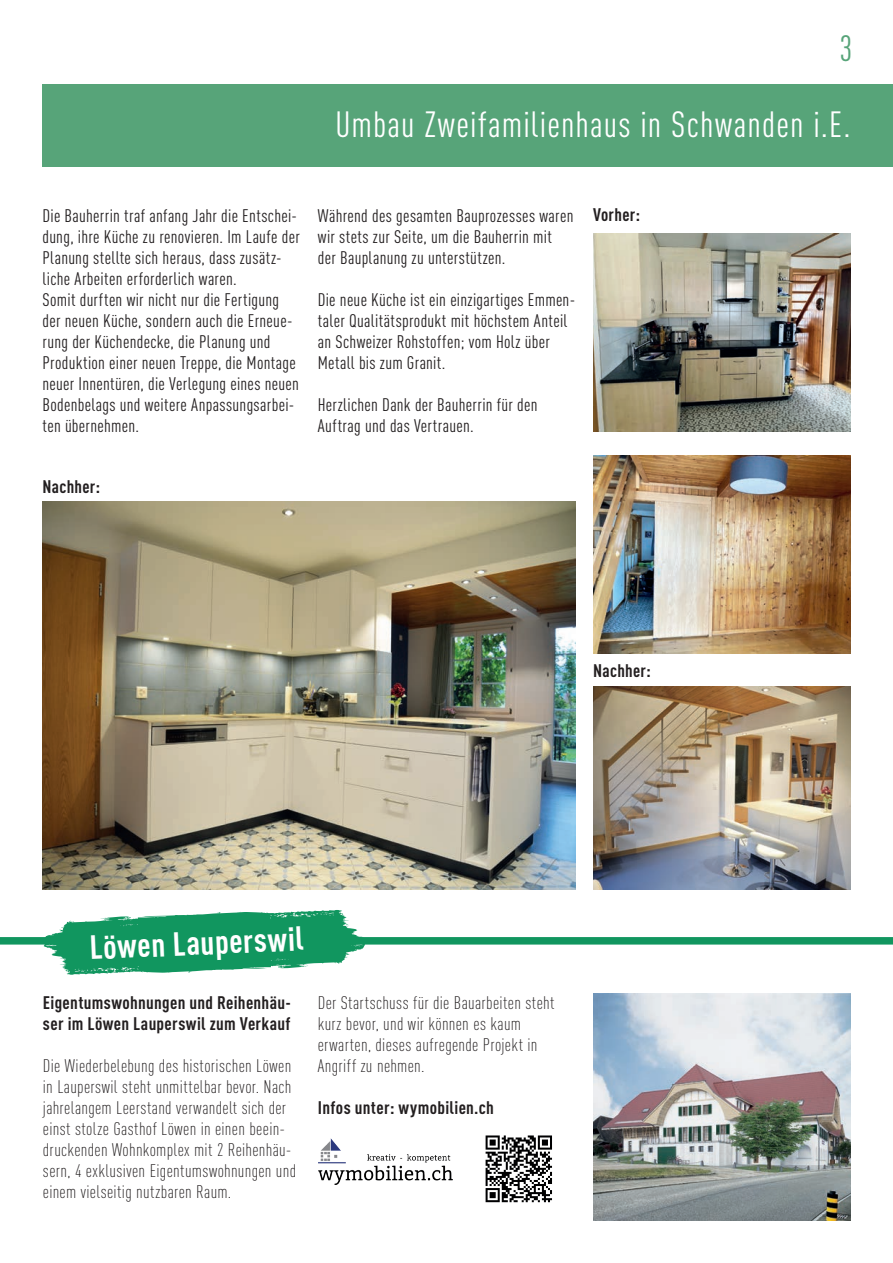
<style>
.page{position:relative;width:893px;height:1263px;background:#fff}
.page>*{position:absolute;margin:0;border:0;box-sizing:border-box;transform-origin:0 0}
.t1{font:condensed 36px "DIN Pro";letter-spacing:.03em;color:#fff}
.t2{font:condensed 36px "DIN Pro";color:#57a479}
.t3{font:700 condensed 33.15px "DIN Pro";color:#fff}
.t4{font:condensed 18px/21px "DIN Pro";letter-spacing:.015em;color:#231f20}
.t5{font:300 condensed 18px/21px "DIN Pro";letter-spacing:.015em;color:#231f20}
.t6{font:700 condensed 18px/21px "DIN Pro";letter-spacing:.015em;color:#231f20}
</style>
<div class="page">
<div style="left:0;top:937px;width:893px;height:7px;background:#11965f"></div>
<div style="left:43px;top:84px;width:850px;height:82px;background:#57a479"></div>
<img style="left:593px;top:233px;width:257px;height:199px">
<img style="left:43px;top:502px;width:532px;height:388px">
<img style="left:594px;top:993px;width:257px;height:227px">
<img style="left:318px;top:1138px;width:134px;height:46px">
<img style="left:485px;top:1135px;width:67px;height:68px">
<img style="left:594px;top:455px;width:256px;height:199px">
<img style="left:593px;top:686px;width:257px;height:204px">
<svg style="left:43px;top:910px;width:322px;height:65px"></svg>
<h1 class="t2" style="left:840px;top:22px;width:14px">3</h1>
<h1 class="t1" style="left:335px;top:98px;width:517px">Umbau Zweifamilienhaus in Schwanden i.E.</h1>
<p class="t4" style="left:43px;top:203px;width:259px">Die Bauherrin traf anfang Jahr die Entschei&shy;dung, ihre Küche zu renovieren. Im Laufe der Planung stellte sich heraus, dass zusätz&shy;liche Arbeiten erforderlich waren.<br>Somit durften wir nicht nur die Fertigung der neuen Küche, sondern auch die Erneue&shy;rung der Küchendecke, die Planung und Produktion einer neuen Treppe, die Montage neuer Innentüren, die Verlegung eines neuen Bodenbelags und weitere Anpassungsarbei&shy;ten übernehmen.</p>
<p class="t4" style="left:318px;top:203px;width:257px">Während des gesamten Bauprozesses waren wir stets zur Seite, um die Bauherrin mit der Bauplanung zu unterstützen.</p>
<p class="t4" style="left:318px;top:287px;width:259px">Die neue Küche ist ein einzigartiges Emmen&shy;taler Qualitätsprodukt mit höchstem Anteil an Schweizer Rohstoffen; vom Holz über Metall bis zum Granit.</p>
<p class="t4" style="left:318px;top:392px;width:221px">Herzlichen Dank der Bauherrin für den<br>Auftrag und das Vertrauen.</p>
<p class="t6" style="left:43px;top:474px;width:59px">Nachher:</p>
<p class="t6" style="left:593px;top:203px;width:49px">Vorher:</p>
<p class="t6" style="left:593px;top:658px;width:59px">Nachher:</p>
<h2 class="t3" style="left:88px;top:923px;width:216px;rotate:-3deg">Löwen Lauperswil</h2>
<p class="t6" style="left:43px;top:991px;width:249px">Eigentumswohnungen und Reihenhäu&shy;ser im Löwen Lauperswil zum Verkauf</p>
<p class="t5" style="left:43px;top:1054px;width:255px">Die Wiederbelebung des historischen Löwen in Lauperswil steht unmittelbar bevor. Nach jahrelangem Leerstand verwandelt sich der einst stolze Gasthof Löwen in einen beein&shy;druckenden Wohnkomplex mit 2 Reihenhäu&shy;sern, 4 exklusiven Eigentumswohnungen und einem vielseitig nutzbaren Raum.</p>
<p class="t5" style="left:318px;top:991px;width:238px">Der Startschuss für die Bauarbeiten steht kurz bevor, und wir können es kaum erwarten, dieses aufregende Projekt in Angriff zu nehmen.</p>
<p class="t6" style="left:318px;top:1096px;width:178px">Infos unter: wymobilien.ch</p>
</div>
